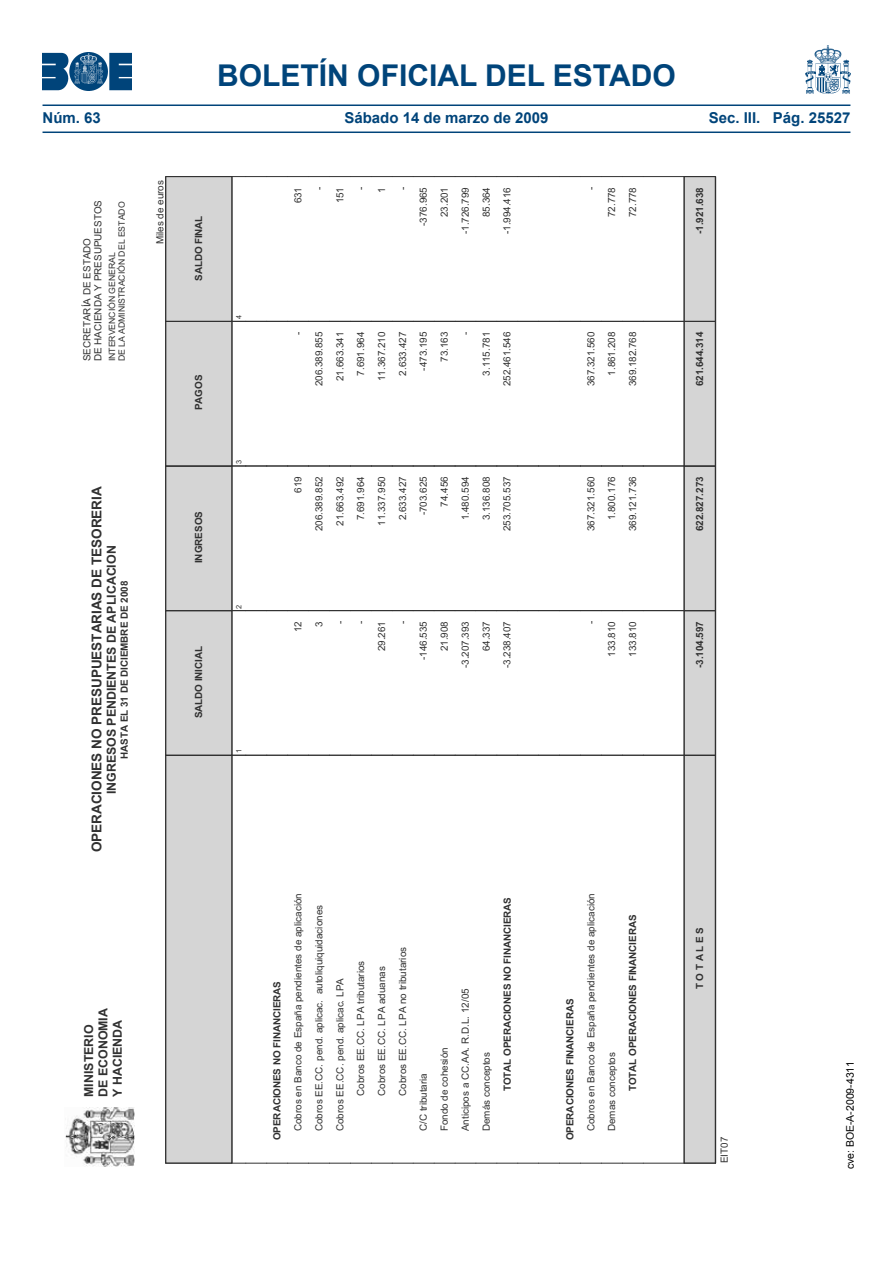
<style>
.page{position:relative;width:893px;height:1263px;background:#fff}
.page>*{position:absolute;margin:0;border:0;box-sizing:border-box;transform-origin:0 0}
.t1{font:700 30px "Arial";color:#00447a}
.t2{font:700 15px "Arial";color:#00447a}
.t3{font:700 13.65px "Arial";letter-spacing:-.005em;color:#313131}
.t4{font:700 12.45px/14.2px "Arial";color:#313131}
.t5{font:10.5px "Arial";color:#000}
.t6{font:9.9px/11.1px "Arial";color:#313131}
.t7{font:700 9.9px "Arial";letter-spacing:-.01em;color:#313131}
.t8{font:8.7px/9.8px "Arial";letter-spacing:-.005em;color:#313131}
.t9{font:7.35px "Arial";color:#313131}
.s1{font-weight:700}
</style>
<div class="page">
<img style="left:43px;top:53px;width:89px;height:37px">
<img style="left:805px;top:46px;width:45px;height:47px">
<hr style="left:43px;top:104px;width:807px;height:2px;background:#00447a">
<hr style="left:43px;top:132px;width:807px;height:1px;background:#00447a">
<img style="left:65px;top:1107px;width:69px;height:60px">
<svg style="left:165px;top:176px;width:478px;height:988px"></svg>
<hr style="left:643px;top:1163px;width:41px;height:1px;background:#313131">
<hr style="left:643px;top:755px;width:41px;height:1px;background:#313131">
<hr style="left:643px;top:610px;width:41px;height:1px;background:#313131">
<hr style="left:643px;top:466px;width:41px;height:1px;background:#313131">
<hr style="left:643px;top:321px;width:41px;height:1px;background:#313131">
<hr style="left:643px;top:176px;width:41px;height:1px;background:#313131">
<svg style="left:683px;top:176px;width:33px;height:988px;background:#cbcbcb"></svg>
<div style="left:715px;top:176px;width:1px;height:987px;border:1px solid #313131"></div>
<h1 class="t1" style="left:217px;top:55px;width:460px">BOLETÍN OFICIAL DEL ESTADO</h1>
<h2 class="t2" style="left:43px;top:108px;width:60px">Núm. 63</h2>
<h2 class="t2" style="left:344px;top:108px;width:206px">Sábado 14 de marzo de 2009</h2>
<h2 class="t2" style="left:709px;top:108px;width:143px">Sec. III. Pág. 25527</h2>
<p class="t6" style="left:82px;top:361px;width:163px;rotate:-90deg">SECRETARÍA DE ESTADO<br>DE HACIENDA Y PRESUPUESTOS</p>
<p class="t8" style="left:107px;top:361px;width:161px;rotate:-90deg">INTERVENCIÓN GENERAL<br>DE LA ADMINISTRACIÓN DEL ESTADO</p>
<p class="t6" style="left:155px;top:244px;width:66px;rotate:-90deg">Miles de euros</p>
<p class="t3" style="left:88px;top:852px;width:367px;rotate:-90deg">OPERACIONES NO PRESUPUESTARIAS DE TESORERIA</p>
<p class="t4" style="left:105px;top:794px;width:250px;rotate:-90deg">INGRESOS PENDIENTES DE APLICACION</p>
<p class="t7" style="left:118px;top:759px;width:180px;rotate:-90deg">HASTA EL 31 DE DICIEMBRE DE 2008</p>
<p class="t7" style="left:192px;top:281px;width:67px;rotate:-90deg">SALDO FINAL</p>
<p class="t7" style="left:192px;top:410px;width:37px;rotate:-90deg">PAGOS</p>
<p class="t7" style="left:192px;top:563px;width:54px;rotate:-90deg">INGRESOS</p>
<p class="t7" style="left:192px;top:718px;width:73px;rotate:-90deg">SALDO INICIAL</p>
<p class="t4" style="left:82px;top:1097px;width:90px;rotate:-90deg">MINISTERIO<br>DE ECONOMIA<br>Y HACIENDA</p>
<p class="t9" style="left:234px;top:319px;width:6px;rotate:-90deg">4</p>
<p class="t9" style="left:234px;top:464px;width:6px;rotate:-90deg">3</p>
<p class="t9" style="left:234px;top:608px;width:6px;rotate:-90deg">2</p>
<p class="t9" style="left:234px;top:753px;width:6px;rotate:-90deg">1</p>
<p class="t6" style="left:293px;top:203px;width:18px;rotate:-90deg">631</p>
<p class="t6" style="left:313px;top:190px;width:5px;rotate:-90deg">-</p>
<p class="t6" style="left:334px;top:203px;width:18px;rotate:-90deg">151</p>
<p class="t6" style="left:355px;top:190px;width:5px;rotate:-90deg">-</p>
<p class="t6" style="left:376px;top:192px;width:7px;rotate:-90deg">1</p>
<p class="t6" style="left:397px;top:190px;width:5px;rotate:-90deg">-</p>
<p class="t6" style="left:418px;top:226px;width:40px;rotate:-90deg">-376.965</p>
<p class="t6" style="left:439px;top:217px;width:32px;rotate:-90deg">23.201</p>
<p class="t6" style="left:460px;top:234px;width:49px;rotate:-90deg">-1.726.799</p>
<p class="t6" style="left:481px;top:217px;width:32px;rotate:-90deg">85.364</p>
<p class="t6" style="left:502px;top:234px;width:49px;rotate:-90deg">-1.994.416</p>
<p class="t6" style="left:293px;top:335px;width:5px;rotate:-90deg">-</p>
<p class="t6" style="left:313px;top:386px;width:56px;rotate:-90deg">206.389.855</p>
<p class="t6" style="left:334px;top:381px;width:51px;rotate:-90deg">21.663.341</p>
<p class="t6" style="left:355px;top:376px;width:45px;rotate:-90deg">7.691.964</p>
<p class="t6" style="left:376px;top:381px;width:51px;rotate:-90deg">11.367.210</p>
<p class="t6" style="left:397px;top:376px;width:45px;rotate:-90deg">2.633.427</p>
<p class="t6" style="left:418px;top:370px;width:40px;rotate:-90deg">-473.195</p>
<p class="t6" style="left:439px;top:362px;width:32px;rotate:-90deg">73.163</p>
<p class="t6" style="left:460px;top:335px;width:5px;rotate:-90deg">-</p>
<p class="t6" style="left:481px;top:376px;width:45px;rotate:-90deg">3.115.781</p>
<p class="t6" style="left:502px;top:386px;width:56px;rotate:-90deg">252.461.546</p>
<p class="t6" style="left:293px;top:493px;width:18px;rotate:-90deg">619</p>
<p class="t6" style="left:313px;top:531px;width:56px;rotate:-90deg">206.389.852</p>
<p class="t6" style="left:334px;top:526px;width:51px;rotate:-90deg">21.663.492</p>
<p class="t6" style="left:355px;top:520px;width:45px;rotate:-90deg">7.691.964</p>
<p class="t6" style="left:376px;top:526px;width:51px;rotate:-90deg">11.337.950</p>
<p class="t6" style="left:397px;top:520px;width:45px;rotate:-90deg">2.633.427</p>
<p class="t6" style="left:418px;top:515px;width:40px;rotate:-90deg">-703.625</p>
<p class="t6" style="left:439px;top:507px;width:32px;rotate:-90deg">74.456</p>
<p class="t6" style="left:460px;top:520px;width:45px;rotate:-90deg">1.480.594</p>
<p class="t6" style="left:481px;top:520px;width:45px;rotate:-90deg">3.136.808</p>
<p class="t6" style="left:502px;top:531px;width:56px;rotate:-90deg">253.705.537</p>
<p class="t6" style="left:293px;top:632px;width:12px;rotate:-90deg">12</p>
<p class="t6" style="left:313px;top:626px;width:7px;rotate:-90deg">3</p>
<p class="t6" style="left:334px;top:624px;width:5px;rotate:-90deg">-</p>
<p class="t6" style="left:355px;top:624px;width:5px;rotate:-90deg">-</p>
<p class="t6" style="left:376px;top:651px;width:32px;rotate:-90deg">29.261</p>
<p class="t6" style="left:397px;top:624px;width:5px;rotate:-90deg">-</p>
<p class="t6" style="left:418px;top:660px;width:40px;rotate:-90deg">-146.535</p>
<p class="t6" style="left:439px;top:651px;width:32px;rotate:-90deg">21.908</p>
<p class="t6" style="left:460px;top:668px;width:49px;rotate:-90deg">-3.207.393</p>
<p class="t6" style="left:481px;top:651px;width:32px;rotate:-90deg">64.337</p>
<p class="t6" style="left:502px;top:668px;width:49px;rotate:-90deg">-3.238.407</p>
<p class="t6" style="left:267px;top:1131px;width:239px;line-height:20.9px;text-indent:-9px;rotate:-90deg"><span class="s1">OPERACIONES NO FINANCIERAS<br></span>Cobros en Banco de España pendientes de aplicación</p>
<p class="t6" style="left:313px;top:1131px;width:228px;rotate:-90deg">Cobros EE.CC. pend. aplicac. autoliquiquidaciones</p>
<p class="t6" style="left:334px;top:1131px;width:155px;rotate:-90deg">Cobros EE.CC. pend. aplicac. LPA</p>
<p class="t6" style="left:355px;top:1096px;width:137px;rotate:-90deg">Cobros EE.CC. LPA tributarios</p>
<p class="t6" style="left:376px;top:1096px;width:131px;rotate:-90deg">Cobros EE.CC. LPA aduanas</p>
<p class="t6" style="left:397px;top:1096px;width:150px;rotate:-90deg">Cobros EE.CC. LPA no tributarios</p>
<p class="t6" style="left:418px;top:1131px;width:60px;rotate:-90deg">C/C tributaria</p>
<p class="t6" style="left:439px;top:1131px;width:85px;rotate:-90deg">Fondo de cohesión</p>
<p class="t6" style="left:460px;top:1131px;width:144px;rotate:-90deg">Anticipos a CC.AA. R.D.L. 12/05</p>
<p class="t6" style="left:481px;top:1131px;width:81px;rotate:-90deg">Demás conceptos</p>
<p class="t7" style="left:501px;top:1091px;width:196px;rotate:-90deg">TOTAL OPERACIONES NO FINANCIERAS</p>
<p class="t6" style="left:585px;top:190px;width:5px;rotate:-90deg">-</p>
<p class="t6" style="left:606px;top:217px;width:32px;rotate:-90deg">72.778</p>
<p class="t6" style="left:627px;top:217px;width:32px;rotate:-90deg">72.778</p>
<p class="t6" style="left:585px;top:386px;width:56px;rotate:-90deg">367.321.560</p>
<p class="t6" style="left:606px;top:376px;width:45px;rotate:-90deg">1.861.208</p>
<p class="t6" style="left:627px;top:386px;width:56px;rotate:-90deg">369.182.768</p>
<p class="t6" style="left:585px;top:531px;width:56px;rotate:-90deg">367.321.560</p>
<p class="t6" style="left:606px;top:520px;width:45px;rotate:-90deg">1.800.176</p>
<p class="t6" style="left:627px;top:531px;width:56px;rotate:-90deg">369.121.736</p>
<p class="t6" style="left:585px;top:624px;width:5px;rotate:-90deg">-</p>
<p class="t6" style="left:606px;top:657px;width:37px;rotate:-90deg">133.810</p>
<p class="t6" style="left:627px;top:657px;width:37px;rotate:-90deg">133.810</p>
<p class="t6" style="left:560px;top:1131px;width:239px;line-height:21px;text-indent:-9px;rotate:-90deg"><span class="s1">OPERACIONES FINANCIERAS<br></span>Cobros en Banco de España pendientes de aplicación</p>
<p class="t6" style="left:606px;top:1131px;width:81px;rotate:-90deg">Demas conceptos</p>
<p class="t7" style="left:626px;top:1091px;width:178px;rotate:-90deg">TOTAL OPERACIONES FINANCIERAS</p>
<p class="t7" style="left:693px;top:234px;width:49px;rotate:-90deg">-1.921.638</p>
<p class="t7" style="left:693px;top:386px;width:56px;rotate:-90deg">621.644.314</p>
<p class="t7" style="left:693px;top:531px;width:56px;rotate:-90deg">622.827.273</p>
<p class="t7" style="left:693px;top:668px;width:49px;rotate:-90deg">-3.104.597</p>
<p class="t7" style="left:693px;top:989px;width:64px;rotate:-90deg">T O T A L E S</p>
<p class="t6" style="left:719px;top:1163px;width:28px;rotate:-90deg">EIT07</p>
<p class="t5" style="left:843px;top:1169px;width:109px;rotate:-90deg">cve: BOE-A-2009-4311</p>
</div>
